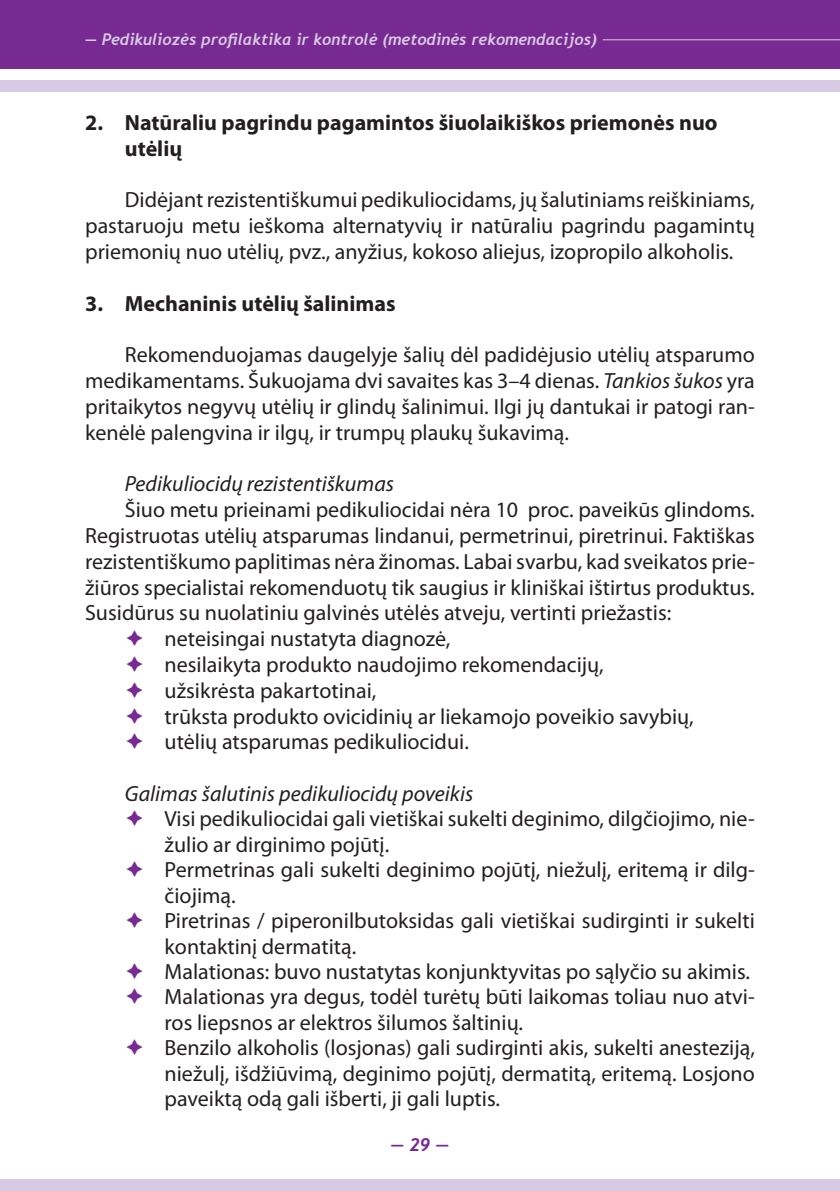
<style>
.page{position:relative;width:840px;height:1191px;background:#fff}
.page>*{position:absolute;margin:0;border:0;box-sizing:border-box;transform-origin:0 0}
.t1{font:22px/25.4px "Myriad Pro";color:#231f20;text-align:justify}
.t2{font:700 22px/25.8px "Myriad Pro";color:#231f20}
.t3{font:italic 22px "Myriad Pro";color:#231f20}
.t4{font:italic 700 18px "Trebuchet";color:#772a91}
.t5{font:italic 700 16px "Trebuchet";color:#d8cae3}
.s1{font-style:italic}
</style>
<div class="page">
<div style="left:0;top:0;width:839px;height:69px;background:#772a91"></div>
<div style="left:0;top:80px;width:839px;height:11px;background:#d8cae3"></div>
<div style="left:0;top:1179px;width:839px;height:12px;background:#d8cae3"></div>
<hr style="left:602px;top:39px;width:237px;height:1px;background:#d8cae3">
<p class="t5" style="left:85px;top:29px;width:513px">— Pedikuliozės profilaktika ir kontrolė (metodinės rekomendacijos)</p>
<p class="t2" style="left:125px;top:109px;width:594px;text-indent:-40px">2. Natūraliu pagrindu pagamintos šiuolaikiškos priemonės nuo utėlių</p>
<p class="t1" style="left:85px;top:187px;width:670px;text-indent:40px">Didėjant rezistentiškumui pedikuliocidams, jų šalutiniams reiškiniams, pastaruoju metu ieškoma alternatyvių ir natūraliu pagrindu pagamintų priemonių nuo utėlių, pvz., anyžius, kokoso aliejus, izopropilo alkoholis.</p>
<p class="t2" style="left:85px;top:289px;width:312px">3. Mechaninis utėlių šalinimas</p>
<p class="t1" style="left:85px;top:341px;width:671px;text-indent:40px">Rekomenduojamas daugelyje šalių dėl padidėjusio utėlių atsparumo medikamentams. Šukuojama dvi savaites kas 3–4 dienas. <span class="s1">Tankios šukos</span> yra pritaikytos negyvų utėlių ir glindų šalinimui. Ilgi jų dantukai ir patogi ran&shy;kenėlė palengvina ir ilgų, ir trumpų plaukų šukavimą.</p>
<p class="t3" style="left:125px;top:470px;width:270px">Pedikuliocidų rezistentiškumas</p>
<p class="t1" style="left:125px;top:496px;width:631px">Šiuo metu prieinami pedikuliocidai nėra 10 proc. paveikūs glindoms.</p>
<p class="t1" style="left:85px;top:522px;width:670px">Registruotas utėlių atsparumas lindanui, permetrinui, piretrinui. Faktiškas</p>
<p class="t1" style="left:85px;top:548px;width:670px">rezistentiškumo paplitimas nėra žinomas. Labai svarbu, kad sveikatos prie-</p>
<p class="t1" style="left:85px;top:574px;width:670px">žiūros specialistai rekomenduotų tik saugius ir kliniškai ištirtus produktus.</p>
<p class="t1" style="left:85px;top:600px;width:587px">Susidūrus su nuolatiniu galvinės utėlės atveju, vertinti priežastis:</p>
<p class="t1" style="left:164px;top:625px;width:287px">neteisingai nustatyta diagnozė,</p>
<p class="t1" style="left:164px;top:651px;width:440px">nesilaikyta produkto naudojimo rekomendacijų,</p>
<p class="t1" style="left:164px;top:677px;width:213px">užsikrėsta pakartotinai,</p>
<p class="t1" style="left:164px;top:703px;width:530px">trūksta produkto ovicidinių ar liekamojo poveikio savybių,</p>
<p class="t1" style="left:164px;top:729px;width:305px">utėlių atsparumas pedikuliocidui.</p>
<p class="t3" style="left:125px;top:780px;width:350px">Galimas šalutinis pedikuliocidų poveikis</p>
<p class="t1" style="left:164px;top:806px;width:591px;text-align:left">Visi pedikuliocidai gali vietiškai sukelti deginimo, dilgčiojimo, nie&shy;žulio ar dirginimo pojūtį.<br>Permetrinas gali sukelti deginimo pojūtį, niežulį, eritemą ir dilg&shy;čiojimą.<br>Piretrinas / piperonilbutoksidas gali vietiškai sudirginti ir sukelti kontaktinį dermatitą.<br>Malationas: buvo nustatytas konjunktyvitas po sąlyčio su akimis.<br>Malationas yra degus, todėl turėtų būti laikomas toliau nuo atvi&shy;ros liepsnos ar elektros šilumos šaltinių.<br>Benzilo alkoholis (losjonas) gali sudirginti akis, sukelti anesteziją, niežulį, išdžiūvimą, deginimo pojūtį, dermatitą, eritemą. Losjono paveiktą odą gali išberti, ji gali luptis.</p>
<p class="t4" style="left:390px;top:1133px;width:60px">— 29 —</p>
</div>
